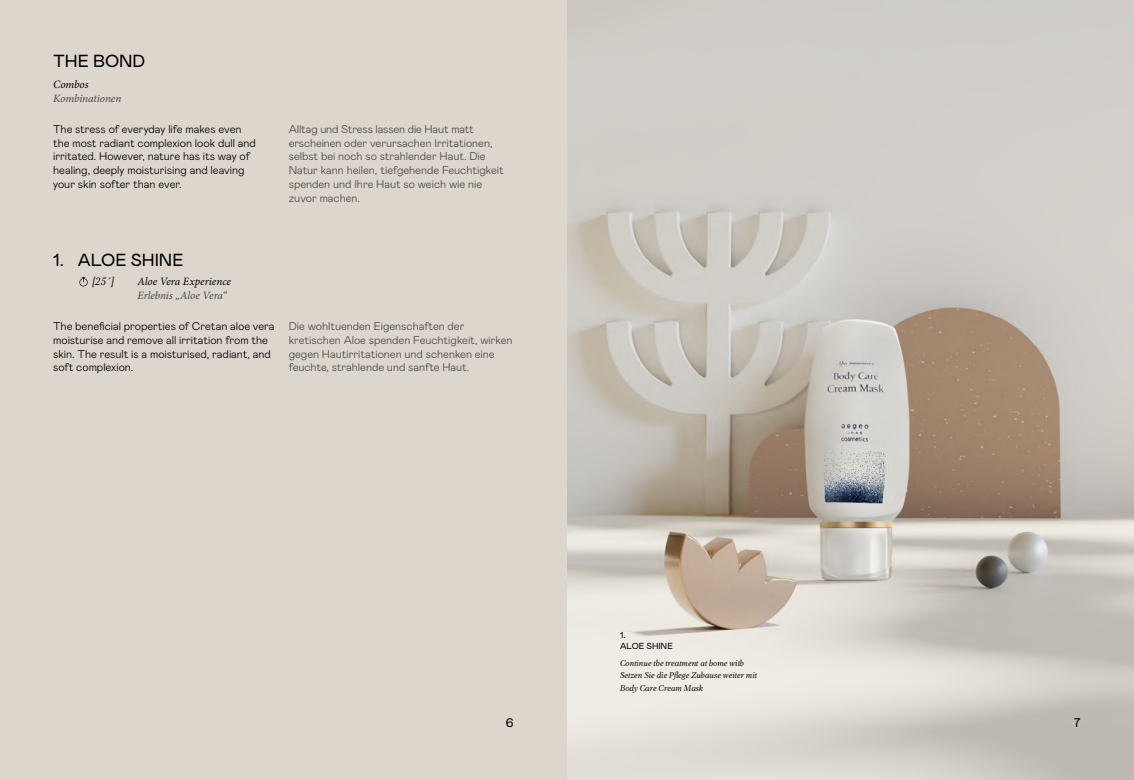
<style>
.page{position:relative;width:1134px;height:780px;background:#fff}
.page>*{position:absolute;margin:0;border:0;box-sizing:border-box;transform-origin:0 0}
.t1{font:17.5px "Mabry Pro";color:#000}
.t2{font:12.5px "Mabry Pro";color:#000;scale:1.07 1}
.t3{font:300 11.25px/13.8px "Mabry Pro";color:#484848}
.t4{font:300 11.25px/13.8px "Mabry Pro";color:#000}
.t5{font:italic 11.25px "Minion Pro";letter-spacing:-.01em;color:#484848}
.t6{font:italic 11.25px "Minion Pro";letter-spacing:-.005em;color:#000}
.t7{font:italic 11.25px "PF Regal Text Pro";color:#000}
.t8{font:italic 8.75px/11.2px "PF Regal Text Pro";color:#000}
.t9{font:8.75px/11.2px "Mabry Pro";color:#000}
</style>
<div class="page">
<img style="left:567px;top:0;width:567px;height:780px">
<div style="left:0;top:0;width:567px;height:780px;background:#dcd6cd"></div>
<svg style="left:79px;top:277px;width:9px;height:9px"></svg>
<h1 class="t1" style="left:53px;top:49px;width:94px">THE BOND</h1>
<p class="t6" style="left:53px;top:76px;width:37px">Combos</p>
<p class="t5" style="left:53px;top:90px;width:70px">Kombinationen</p>
<p class="t4" style="left:53px;top:121px;width:204px">The stress of everyday life makes even the most radiant complexion look dull and irritated. However, nature has its way of healing, deeply moisturising and leaving your skin softer than ever.</p>
<p class="t3" style="left:289px;top:121px;width:216px">Alltag und Stress lassen die Haut matt erscheinen oder verursachen Irritationen, selbst bei noch so strahlender Haut. Die Natur kann heilen, tiefgehende Feuchtigkeit spenden und Ihre Haut so weich wie nie zuvor machen.</p>
<h1 class="t1" style="left:53px;top:247px;width:132px">1. ALOE SHINE</h1>
<p class="t7" style="left:92px;top:276px;width:23px">[25΄]</p>
<p class="t6" style="left:138px;top:274px;width:95px">Aloe Vera Experience</p>
<p class="t5" style="left:138px;top:287px;width:91px">Erlebnis „Aloe Vera“</p>
<p class="t4" style="left:53px;top:318px;width:223px">The beneficial properties of Cretan aloe vera moisturise and remove all irritation from the skin. The result is a moisturised, radiant, and soft complexion.</p>
<p class="t3" style="left:289px;top:318px;width:225px">Die wohltuenden Eigenschaften der kretischen Aloe spenden Feuchtigkeit, wirken gegen Hautirritationen und schenken eine feuchte, strahlende und sanfte Haut.</p>
<p class="t2" style="left:506px;top:713px;width:9px">6</p>
<p class="t9" style="left:620px;top:628px;width:54px">1.<br>ALOE SHINE</p>
<p class="t8" style="left:620px;top:658px;width:138px">Continue the treatment at home with<br>Setzen Sie die Pflege Zuhause weiter mit</p>
<p class="t8" style="left:620px;top:683px;width:84px">Body Care Cream Mask</p>
<p class="t2" style="left:1074px;top:713px;width:8px">7</p>
</div>
